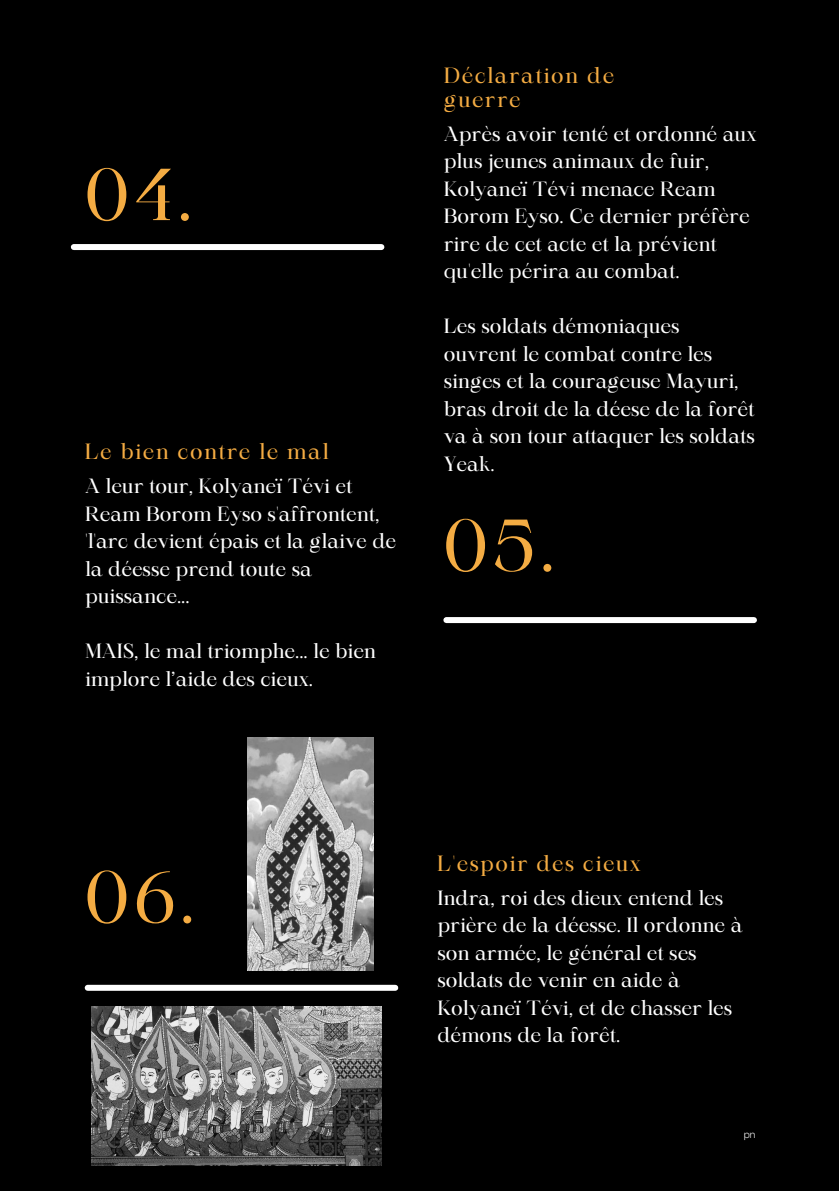
<style>
.page{position:relative;width:839px;height:1191px;background:#fff}
.page>*{position:absolute;margin:0;border:0;box-sizing:border-box;transform-origin:0 0}
.t1{font:70.4px "Maharlika";color:#f4ac43}
.t2{font:21.2px/24.4px "Maharlika";letter-spacing:.07em;color:#f4ac43}
.t3{font:19.8px/27.4px "Maharlika";color:#fff}
.t4{font:13px "Darker Grotesque";color:#fff}
</style>
<div class="page">
<div style="left:0;top:0;width:838px;height:1191px;background:#000"></div>
<div style="left:74px;top:244px;width:307px;height:6px;background:#fff"></div>
<div style="left:446px;top:617px;width:308px;height:6px;background:#fff"></div>
<div style="left:88px;top:985px;width:307px;height:6px;background:#fff"></div>
<img style="left:248px;top:738px;width:126px;height:232px">
<img style="left:91px;top:1006px;width:290px;height:159px">
<p class="t1" style="left:85px;top:166px;width:109px">04.</p>
<p class="t2" style="left:85px;top:442px;width:245px">Le bien contre le mal</p>
<p class="t3" style="left:85px;top:474px;width:296px">A leur tour, Kolyaneï Tévi et<br>Ream Borom Eyso s'affrontent,</p>
<p class="t3" style="left:85px;top:529px;width:312px">'l'arc devient épais et la glaive de la déesse prend toute sa puissance...</p>
<p class="t3" style="left:85px;top:639px;width:292px">MAIS, le mal triomphe... le bien implore l’aide des cieux.</p>
<p class="t2" style="left:443px;top:65px;width:172px">Déclaration de guerre</p>
<p class="t3" style="left:443px;top:122px;width:314px">Après avoir tenté et ordonné aux plus jeunes animaux de fuir,<br>Kolyaneï Tévi menace Ream<br>Borom Eyso. Ce dernier préfère rire de cet acte et la prévient qu'elle périra au combat.</p>
<p class="t3" style="left:443px;top:314px;width:313px">Les soldats démoniaques ouvrent le combat contre les singes et la courageuse Mayuri, bras droit de la déese de la forêt va à son tour attaquer les soldats<br>Yeak.</p>
<p class="t1" style="left:443px;top:517px;width:113px">05.</p>
<p class="t1" style="left:85px;top:869px;width:111px">06.</p>
<p class="t2" style="left:437px;top:853px;width:205px">L'espoir des cieux</p>
<p class="t3" style="left:437px;top:886px;width:306px">Indra, roi des dieux entend les prière de la déesse. Il ordonne à son armée, le général et ses soldats de venir en aide à<br>Kolyaneï Tévi, et de chasser les démons de la forêt.</p>
<p class="t4" style="left:743px;top:1125px;width:13px">pn</p>
</div>
